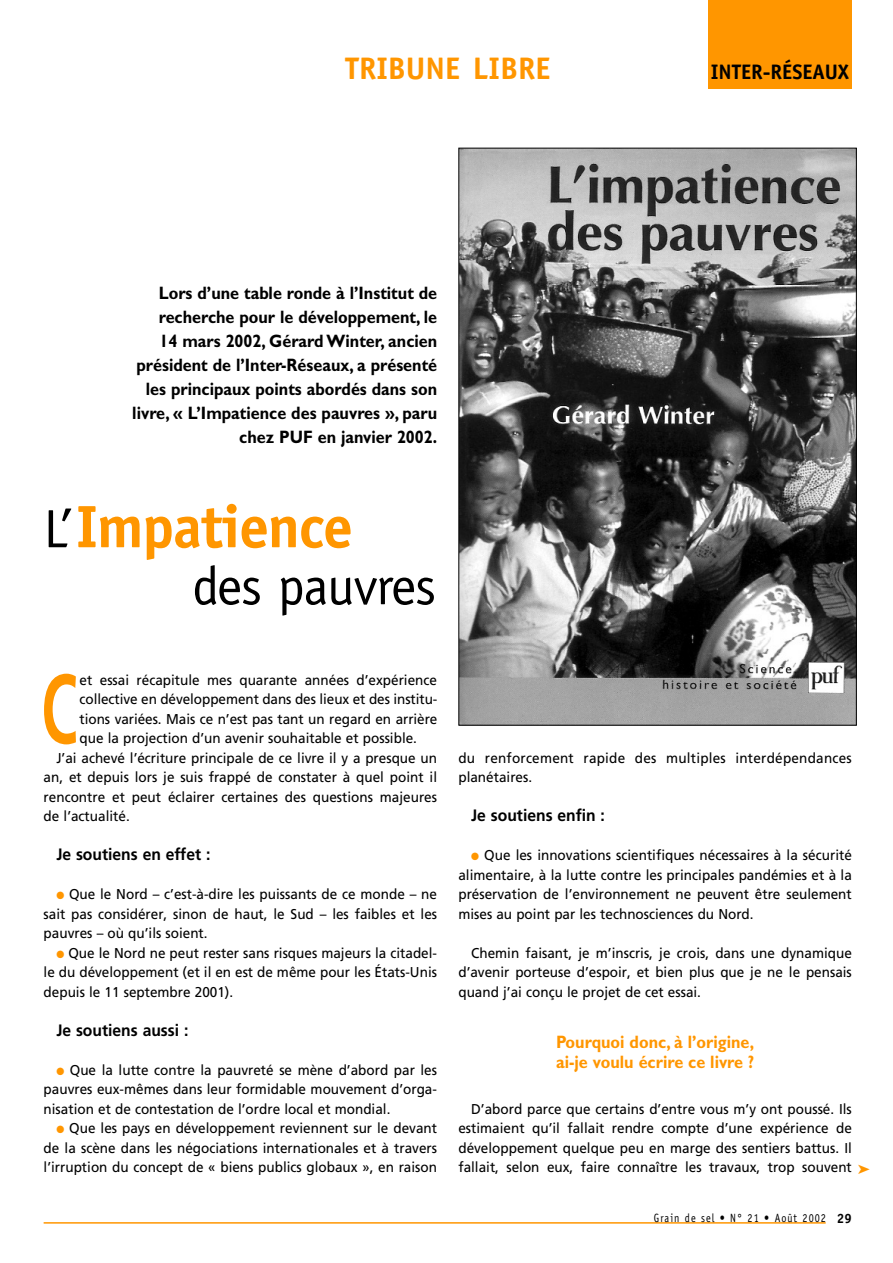
<style>
.page{position:relative;width:893px;height:1263px;background:#fff}
.page>*{position:absolute;margin:0;border:0;box-sizing:border-box;transform-origin:0 0}
.t1{font:700 97.95px "Frutiger";color:#ff9600;scale:.6 1}
.t2{font:700 60px "Officina Sans";letter-spacing:-.02em;color:#ff9600}
.t3{font:54px "Officina Sans";letter-spacing:-.02em;color:#000}
.t4{font:700 31.2px "Officina Sans";color:#ff9600}
.t5{font:700 21px "Officina Sans";color:#000}
.t6{font:700 18px/24px "Gill Sans";color:#000;text-align:right;scale:.9 1}
.t7{font:700 18px/19.5px "Gill Sans";color:#ff9600;scale:.9 1}
.t8{font:700 16.5px "Frutiger";color:#000;scale:.95 1}
.t9{font:14.25px/19.5px "Frutiger";color:#000;text-align:justify;scale:.95 1}
.t10{font:12px "Officina Sans";letter-spacing:.1em;color:#000;scale:.85 1}
.s1{font-weight:400;font-size:54px;color:#000}
.s2{color:#ff9600}
.s3{font-weight:700;font-size:13.5px}
</style>
<div class="page">
<div style="left:708px;top:0;width:143px;height:88px;background:#ff9600"></div>
<hr style="left:44px;top:1222px;width:781px;height:2px;background:#ff9600">
<img style="left:460px;top:150px;width:394px;height:574px">
<h3 class="t4" style="left:345px;top:56px;width:207px">TRIBUNE LIBRE</h3>
<p class="t6" style="left:132px;top:283px;width:340px">Lors d’une table ronde à l’Institut de recherche pour le développement, le<br>14 mars 2002, Gérard Winter, ancien président de l’Inter-Réseaux, a présenté les principaux points abordés dans son livre, « L’Impatience des pauvres », paru chez PUF en janvier 2002.</p>
<h2 class="t2" style="left:44px;top:504px;width:311px"><span class="s1">L’</span>Impatience</h2>
<h3 class="t3" style="left:192px;top:565px;width:245px">des pauvres</h3>
<h3 class="t5" style="left:710px;top:64px;width:140px">INTER-RÉSEAUX</h3>
<h1 class="t1" style="left:41px;top:670px;width:61px">C</h1>
<p class="t9" style="left:80px;top:671px;width:378px">et essai récapitule mes quarante années d’expérience</p>
<p class="t9" style="left:80px;top:691px;width:378px">collective en développement dans des lieux et des institu-</p>
<p class="t9" style="left:80px;top:710px;width:378px">tions variées. Mais ce n’est pas tant un regard en arrière</p>
<p class="t9" style="left:80px;top:730px;width:356px">que la projection d’un avenir souhaitable et possible.</p>
<p class="t9" style="left:56px;top:749px;width:402px">J’ai achevé l’écriture principale de ce livre il y a presque un</p>
<p class="t9" style="left:44px;top:769px;width:415px">an, et depuis lors je suis frappé de constater à quel point il</p>
<p class="t9" style="left:44px;top:788px;width:415px">rencontre et peut éclairer certaines des questions majeures</p>
<p class="t9" style="left:44px;top:808px;width:92px">de l’actualité.</p>
<p class="t8" style="left:56px;top:848px;width:164px">Je soutiens en effet :</p>
<p class="t9" style="left:44px;top:886px;width:415px;text-indent:13px"><span class="s2">●</span> Que le Nord – c’est-à-dire les puissants de ce monde – ne sait pas considérer, sinon de haut, le Sud – les faibles et les pauvres – où qu’ils soient.</p>
<p class="t9" style="left:44px;top:944px;width:415px;text-indent:13px"><span class="s2">●</span> Que le Nord ne peut rester sans risques majeurs la citadel&shy;le du développement (et il en est de même pour les États-Unis depuis le 11 septembre 2001).</p>
<p class="t8" style="left:56px;top:1023px;width:140px">Je soutiens aussi :</p>
<p class="t9" style="left:44px;top:1061px;width:415px;text-indent:13px"><span class="s2">●</span> Que la lutte contre la pauvreté se mène d’abord par les pauvres eux-mêmes dans leur formidable mouvement d’orga&shy;nisation et de contestation de l’ordre local et mondial.</p>
<p class="t9" style="left:44px;top:1120px;width:415px;text-indent:13px"><span class="s2">●</span> Que les pays en développement reviennent sur le devant de la scène dans les négociations internationales et à travers l’irruption du concept de « biens publics globaux », en raison</p>
<p class="t9" style="left:458px;top:749px;width:415px">du renforcement rapide des multiples interdépendances planétaires.</p>
<p class="t8" style="left:471px;top:809px;width:142px">Je soutiens enfin :</p>
<p class="t9" style="left:458px;top:846px;width:415px;text-indent:13px"><span class="s2">●</span> Que les innovations scientifiques nécessaires à la sécurité alimentaire, à la lutte contre les principales pandémies et à la préservation de l’environnement ne peuvent être seulement mises au point par les technosciences du Nord.</p>
<p class="t9" style="left:458px;top:944px;width:415px;text-indent:13px">Chemin faisant, je m’inscris, je crois, dans une dynamique d’avenir porteuse d’espoir, et bien plus que je ne le pensais quand j’ai conçu le projet de cet essai.</p>
<p class="t7" style="left:556px;top:1034px;width:221px">Pourquoi donc, à l’origine, ai-je voulu écrire ce livre ?</p>
<p class="t9" style="left:458px;top:1100px;width:435px;text-align:left;text-indent:13px">D’abord parce que certains d’entre vous m’y ont poussé. Ils estimaient qu’il fallait rendre compte d’une expérience de développement quelque peu en marge des sentiers battus. Il fallait, selon eux, faire connaître les travaux, trop souvent <span class="s2">➤</span></p>
<p class="t10" style="left:654px;top:1213px;width:234px">Grain de sel • N° 21 • Août 2002 <span class="s3">29</span></p>
</div>
